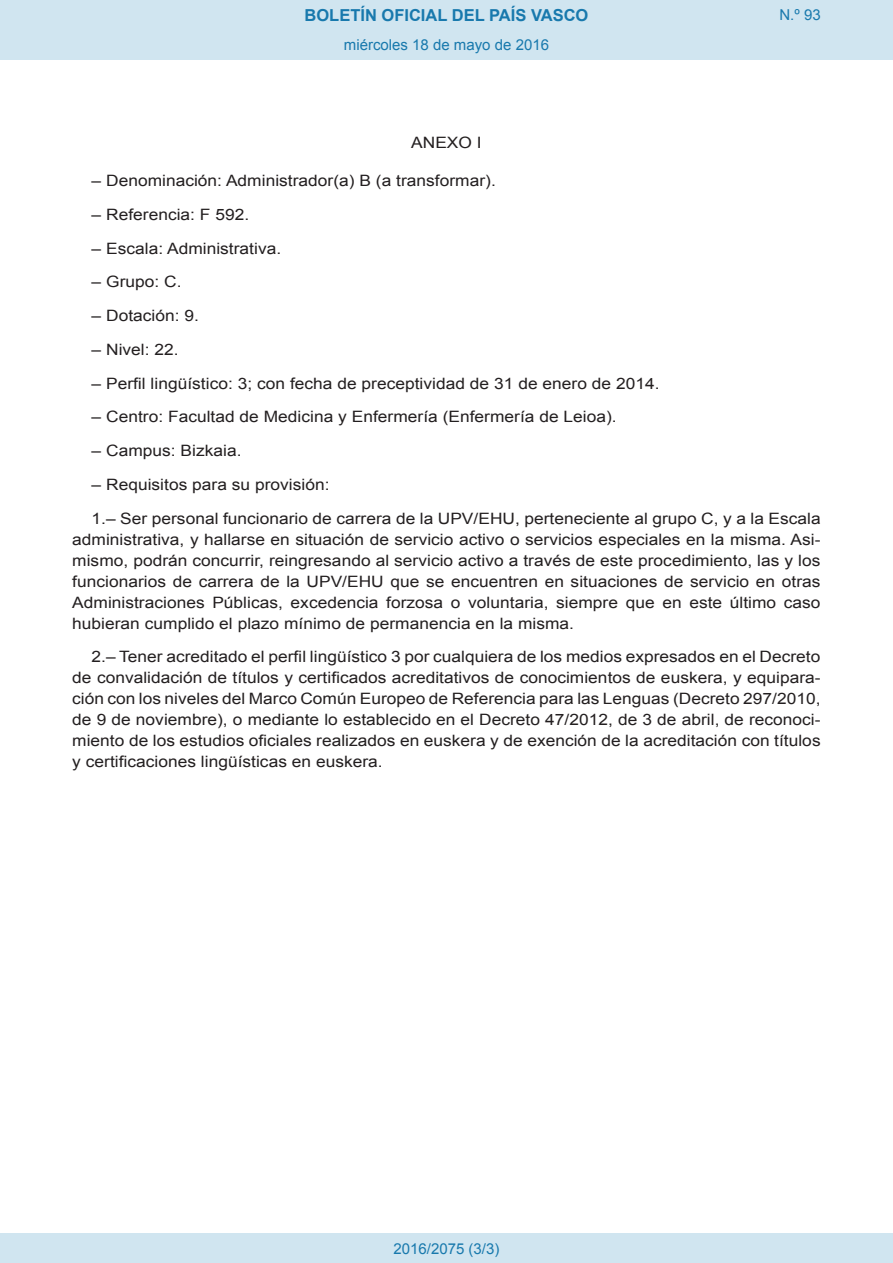
<style>
.page{position:relative;width:893px;height:1263px;background:#fff}
.page>*{position:absolute;margin:0;border:0;box-sizing:border-box;transform-origin:0 0}
.t1{font:700 16.5px "Arial";color:#1879ad}
.BOPVDetalle{font:15.6px/21px "Arial";color:#231f20;text-align:justify;scale:1.11 1}
.BOPVClave{font:15.6px "Arial";color:#231f20;scale:1.11 1}
.Paginacion_Centro{font:15px "Arial";color:#1879ad}
</style>
<div class="page">
<div style="left:0;top:0;width:893px;height:60px;background:#d0e5f0"></div>
<div style="left:0;top:1233px;width:893px;height:30px;background:#d0e5f0"></div>
<p class="t1" style="left:305px;top:4px;width:285px">BOLETÍN OFICIAL DEL PAÍS VASCO</p>
<p class="Paginacion_Centro" style="left:344px;top:35px;width:207px">miércoles 18 de mayo de 2016</p>
<p class="Paginacion_Centro" style="left:779px;top:5px;width:43px">N.º 93</p>
<p class="BOPVClave" style="left:411px;top:132px;width:65px">ANEXO I</p>
<p class="BOPVDetalle" style="left:92px;top:170px;width:366px">– Denominación: Administrador(a) B (a transformar).</p>
<p class="BOPVDetalle" style="left:92px;top:204px;width:144px">– Referencia: F 592.</p>
<p class="BOPVDetalle" style="left:92px;top:238px;width:172px">– Escala: Administrativa.</p>
<p class="BOPVDetalle" style="left:92px;top:272px;width:82px">– Grupo: C.</p>
<p class="BOPVDetalle" style="left:92px;top:305px;width:98px">– Dotación: 9.</p>
<p class="BOPVDetalle" style="left:92px;top:339px;width:80px">– Nivel: 22.</p>
<p class="BOPVDetalle" style="left:92px;top:373px;width:513px">– Perfil lingüístico: 3; con fecha de preceptividad de 31 de enero de 2014.</p>
<p class="BOPVDetalle" style="left:92px;top:407px;width:475px">– Centro: Facultad de Medicina y Enfermería (Enfermería de Leioa).</p>
<p class="BOPVDetalle" style="left:92px;top:440px;width:136px">– Campus: Bizkaia.</p>
<p class="BOPVDetalle" style="left:92px;top:474px;width:216px">– Requisitos para su provisión:</p>
<p class="BOPVDetalle" style="left:72px;top:508px;width:676px;text-indent:19px">1.– Ser personal funcionario de carrera de la UPV/EHU, perteneciente al grupo C, y a la Escala administrativa, y hallarse en situación de servicio activo o servicios especiales en la misma. Asi&shy;mismo, podrán concurrir, reingresando al servicio activo a través de este procedimiento, las y los funcionarios de carrera de la UPV/EHU que se encuentren en situaciones de servicio en otras Administraciones Públicas, excedencia forzosa o voluntaria, siempre que en este último caso hubieran cumplido el plazo mínimo de permanencia en la misma.</p>
<p class="BOPVDetalle" style="left:72px;top:647px;width:676px;text-indent:19px">2.– Tener acreditado el perfil lingüístico 3 por cualquiera de los medios expresados en el Decreto de convalidación de títulos y certificados acreditativos de conocimientos de euskera, y equipara&shy;ción con los niveles del Marco Común Europeo de Referencia para las Lenguas (Decreto 297/2010, de 9 de noviembre), o mediante lo establecido en el Decreto 47/2012, de 3 de abril, de reconoci&shy;miento de los estudios oficiales realizados en euskera y de exención de la acreditación con títulos y certificaciones lingüísticas en euskera.</p>
<p class="Paginacion_Centro" style="left:393px;top:1238px;width:107px">2016/2075 (3/3)</p>
</div>
